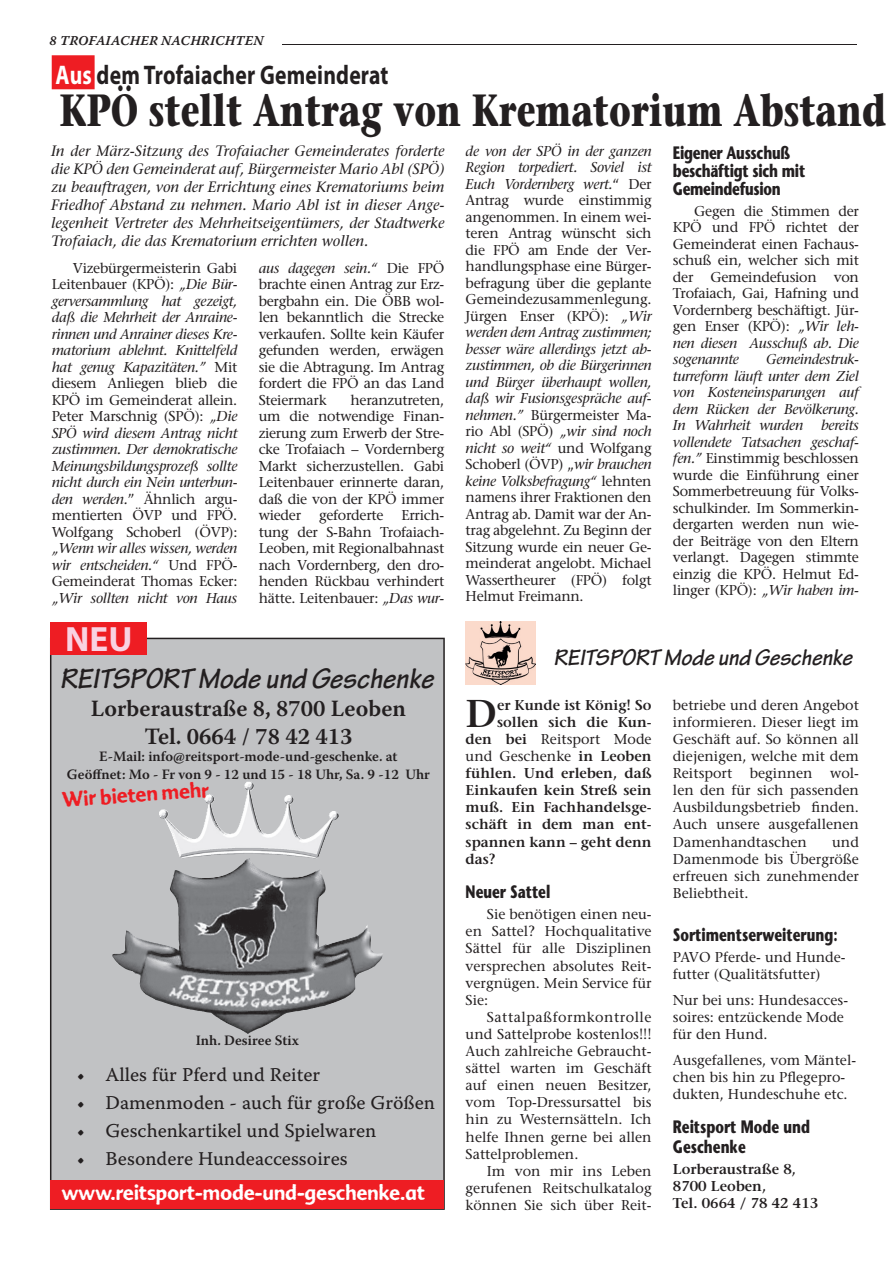
<style>
.page{position:relative;width:893px;height:1263px;background:#fff}
.page>*{position:absolute;margin:0;border:0;box-sizing:border-box;transform-origin:0 0}
.t1{font:700 45px "Stone Serif";color:#231f20;scale:.75 1}
.t2{font:600 38.7px "Stone Serif";color:#231f20}
.t3{font:700 35.25px "Myriad Pro";color:#f9d2e2}
.t4{font:italic 700 30px "Tekton Pro";color:#231f20}
.t5{font:700 27px "Myriad Pro";letter-spacing:.01em;color:#231f20;scale:.8 1}
.t6{font:italic 700 24px "Tekton Pro";color:#231f20}
.t7{font:600 23.25px/27.9px "Warnock Pro";color:#231f20;text-align:center}
.t8{font:21px "Advert Rough Three";letter-spacing:-.02em;color:#fff;scale:.95 1}
.t9{font:21px "Advert Rough Three";color:#ee1d23;scale:.95 1}
.t10{font:19.5px "Warnock Pro Capt";color:#231f20}
.t11{font:700 18px/19.5px "Stone Sans";color:#231f20;scale:.75 1}
.t12{font:700 18px/18px "Stone Sans";letter-spacing:-.02em;color:#231f20;scale:.75 1}
.t13{font:italic 15px/18px "Stone Serif";color:#231f20;text-align:justify}
.t14{font:14.25px/16.5px "Stone Serif";color:#231f20;text-align:justify}
.t15{font:italic 14.25px/16.5px "Stone Serif";letter-spacing:-.02em;color:#231f20;text-align:justify}
.t16{font:600 14.25px/17.1px "Stone Serif";color:#231f20}
.t17{font:600 14.25px/17.1px "Warnock Pro";color:#231f20;text-align:center}
.t18{font:14.25px "Stone Serif";letter-spacing:-.02em;color:#231f20}
.t19{font:13.5px "Warnock Pro Semibold It Capt";letter-spacing:.01em;color:#231f20}
.s1{color:#fff}
.s2{font-style:italic}
.s3{font-style:normal}
.s4{font-weight:600}
</style>
<div class="page">
<hr style="left:282px;top:44px;width:575px;height:1px;background:#231f20">
<img style="left:466px;top:622px;width:70px;height:63px">
<svg style="left:50px;top:638px;width:395px;height:572px;background:#b9b9bb"></svg>
<img style="left:146px;top:858px;width:103px;height:91px">
<img style="left:204px;top:782px;width:44px;height:52px">
<div style="left:51px;top:1181px;width:393px;height:28px;background:#ee1d23"></div>
<div style="left:51px;top:622px;width:96px;height:32px;background:#ee1d23"></div>
<svg style="left:52px;top:55px;width:43px;height:34px"></svg>
<p class="t19" style="left:50px;top:32px;width:215px">8 TROFAIACHER NACHRICHTEN</p>
<h3 class="t5" style="left:56px;top:57px;width:418px"><span class="s1">Aus</span> dem Trofaiacher Gemeinderat</h3>
<h1 class="t1" style="left:60px;top:82px;width:1103px">KPÖ stellt antrag von Krematorium abstand</h1>
<p class="t13" style="left:51px;top:142px;width:395px">In der März-Sitzung des Trofaiacher Gemeinderates forderte die KPÖ den Gemeinderat auf, Bürgermeister Mario Abl (SPÖ) zu beauftragen, von der Errichtung eines Krematoriums beim Friedhof Abstand zu nehmen. Mario Abl ist in dieser Ange&shy;legenheit Vertreter des Mehrheitseigentümers, der Stadtwerke Trofaiach, die das Krematorium errichten wollen.</p>
<p class="t14" style="left:466px;top:142px;width:188px"><span class="s2">de von der SPÖ in der ganzen Region torpediert. Soviel ist Euch Vordernberg wert.</span>“ Der Antrag wurde einstimmig angenommen. In einem wei&shy;teren Antrag wünscht sich die FPÖ am Ende der Ver&shy;handlungsphase eine Bürger&shy;befragung über die geplante Gemeindezusammenlegung.<br>Jürgen Enser (KPÖ): <span class="s2">„Wir werden dem Antrag zustimmen; besser wäre allerdings jetzt ab&shy;zustimmen, ob die Bürgerinnen und Bürger überhaupt wollen, daß wir Fusionsgespräche auf&shy;nehmen.”</span> Bürgermeister Ma&shy;rio Abl (SPÖ) <span class="s2">„wir sind noch nicht so weit“</span> und Wolfgang Schoberl (ÖVP) „<span class="s2">wir brauchen keine Volksbefragung“</span> lehnten namens ihrer Fraktionen den Antrag ab. Damit war der An&shy;trag abgelehnt. Zu Beginn der Sitzung wurde ein neuer Ge&shy;meinderat angelobt. Michael Wassertheurer (FPÖ) folgt Helmut Freimann.</p>
<p class="t12" style="left:673px;top:143px;width:178px">Eigener Ausschuß beschäftigt sich mit<br>Gemeindefusion</p>
<p class="t14" style="left:673px;top:202px;width:188px;text-indent:21px">Gegen die Stimmen der KPÖ und FPÖ richtet der Gemeinderat einen Fachaus&shy;schuß ein, welcher sich mit der Gemeindefusion von Trofaiach, Gai, Hafning und Vordernberg beschäftigt. Jür&shy;gen Enser (KPÖ): <span class="s2">„Wir leh&shy;nen diesen Ausschuß ab. Die sogenannte</span></p>
<p class="t14" style="left:259px;top:260px;width:187px"><span class="s2">aus dagegen sein.“</span> Die FPÖ brachte einen Antrag zur Erz&shy;bergbahn ein. Die ÖBB wol&shy;len bekanntlich die Strecke verkaufen. Sollte kein Käufer gefunden werden, erwägen sie die Abtragung. Im Antrag fordert die FPÖ an das Land Steiermark</p>
<p class="t15" style="left:52px;top:260px;width:187px;text-indent:21px"><span class="s3">Vizebürgermeisterin Gabi Leitenbauer (KPÖ):</span> „Die Bür&shy;gerversammlung hat gezeigt, daß die Mehrheit der Anraine&shy;rinnen und Anrainer dieses Kre&shy;matorium ablehnt. Knittelfeld hat genug Kapazitäten.” <span class="s3">Mit diesem Anliegen blieb die KPÖ im Gemeinderat allein.<br>Peter Marschnig (SPÖ):</span> „Die SPÖ wird diesem Antrag nicht zustimmen. Der demokratische Meinungsbildungsprozeß sollte nicht durch ein Nein unterbun&shy;den werden.<span class="s3">” Ähnlich argu&shy;mentierten ÖVP und FPÖ.<br>Wolfgang Schoberl (ÖVP):</span></p>
<p class="t15" style="left:52px;top:540px;width:187px">„Wenn wir alles wissen, werden wir entscheiden.“ <span class="s3">Und FPÖ-Gemeinderat Thomas Ecker:</span></p>
<p class="t15" style="left:52px;top:590px;width:187px">„Wir sollten nicht von Haus</p>
<p class="t15" style="left:673px;top:351px;width:188px;text-indent:93px">Gemeindestruk&shy;turreform läuft unter dem Ziel von Kosteneinsparungen auf dem Rücken der Bevölkerung.<br>In Wahrheit wurden</p>
<p class="t14" style="left:259px;top:392px;width:187px;text-indent:92px">heranzutreten, um die notwendige Finan&shy;zierung zum Erwerb der Stre&shy;cke Trofaiach – Vordernberg Markt sicherzustellen. Gabi Leitenbauer erinnerte daran, daß die von der KPÖ immer wieder</p>
<p class="t14" style="left:673px;top:417px;width:188px;text-indent:148px"><span class="s2">bereits vollendete Tatsachen geschaf&shy;fen.”</span> Einstimmig beschlossen wurde die Einführung einer Sommerbetreuung für Volks&shy;schulkinder. Im Sommerkin&shy;dergarten werden nun wie&shy;der Beiträge von den Eltern verlangt. Dagegen stimmte einzig die KPÖ. Helmut Ed&shy;linger (KPÖ): <span class="s2">„Wir haben im-</span></p>
<p class="t18" style="left:319px;top:507px;width:66px">geforderte</p>
<p class="t14" style="left:259px;top:507px;width:187px;text-indent:143px">Errich&shy;tung der S-Bahn Trofaiach-Leoben, mit Regionalbahnast nach Vordernberg, den dro&shy;henden Rückbau verhindert hätte. Leitenbauer: <span class="s2">„Das wur-</span></p>
<h3 class="t3" style="left:65px;top:616px;width:69px">NEU</h3>
<h3 class="t4" style="left:60px;top:660px;width:375px">REITSPORT Mode und Geschenke</h3>
<h3 class="t7" style="left:91px;top:694px;width:317px">Lorberaustraße 8, 8700 Leoben<br>Tel. 0664 / 78 42 413</h3>
<p class="t17" style="left:67px;top:748px;width:365px">E-Mail: info@reitsport-mode-und-geschenke. at<br>Geöffnet: Mo - Fr von 9 - 12 und 15 - 18 Uhr, Sa. 9 -12 Uhr</p>
<h3 class="t9" style="left:61px;top:787px;width:157px;rotate:-4deg">Wir bieten mehr</h3>
<p class="t17" style="left:196px;top:1032px;width:105px">Inh. Desiree Stix</p>
<h3 class="t10" style="left:77px;top:1063px;width:245px">• Alles für Pferd und Reiter</h3>
<h3 class="t10" style="left:77px;top:1091px;width:360px">• Damenmoden - auch für große Größen</h3>
<h3 class="t10" style="left:77px;top:1119px;width:301px">• Geschenkartikel und Spielwaren</h3>
<h3 class="t10" style="left:77px;top:1147px;width:272px">• Besondere Hundeaccessoires</h3>
<h3 class="t8" style="left:61px;top:1180px;width:384px">www.reitsport-mode-und-geschenke.at</h3>
<h3 class="t6" style="left:553px;top:644px;width:300px">REITSPORT Mode und Geschenke</h3>
<h2 class="t2" style="left:466px;top:689px;width:33px">D</h2>
<p class="t16" style="left:497px;top:696px;width:156px">er Kunde ist König! So</p>
<p class="t16" style="left:497px;top:713px;width:156px">sollen sich die Kun-</p>
<p class="t14" style="left:466px;top:730px;width:188px"><span class="s4">den bei</span> Reitsport Mode</p>
<p class="t14" style="left:466px;top:748px;width:188px">und Geschenke <span class="s4">in Leoben</span></p>
<p class="t16" style="left:466px;top:764px;width:188px">fühlen. Und erleben, daß</p>
<p class="t16" style="left:466px;top:781px;width:188px">Einkaufen kein Streß sein</p>
<p class="t16" style="left:466px;top:799px;width:188px">muß. Ein Fachhandelsge-</p>
<p class="t16" style="left:466px;top:816px;width:188px">schäft in dem man ent-</p>
<p class="t16" style="left:466px;top:833px;width:188px">spannen kann – geht denn</p>
<p class="t16" style="left:466px;top:850px;width:32px">das?</p>
<p class="t11" style="left:466px;top:881px;width:114px">Neuer Sattel</p>
<p class="t14" style="left:466px;top:906px;width:188px;line-height:17.1px;text-indent:21px">Sie benötigen einen neu&shy;en Sattel? Hochqualitative Sättel für alle Disziplinen versprechen absolutes Reit&shy;vergnügen. Mein Service für Sie:</p>
<p class="t14" style="left:466px;top:1008px;width:188px;line-height:17.1px;text-indent:21px">Sattalpaßformkontrolle und Sattelprobe kostenlos!!!<br>Auch zahlreiche Gebraucht&shy;sättel warten im Geschäft auf einen neuen Besitzer, vom Top-Dressursattel bis hin zu Westernsätteln. Ich helfe Ihnen gerne bei allen Sattelproblemen.</p>
<p class="t14" style="left:466px;top:1162px;width:188px;line-height:17.1px;text-indent:21px">Im von mir ins Leben gerufenen Reitschulkatalog können Sie sich über Reit-</p>
<p class="t14" style="left:673px;top:696px;width:188px;line-height:17.1px">betriebe und deren Angebot informieren. Dieser liegt im Geschäft auf. So können all diejenigen, welche mit dem Reitsport beginnen wol&shy;len den für sich passenden Ausbildungsbetrieb finden.<br>Auch unsere ausgefallenen Damenhandtaschen</p>
<p class="t14" style="left:673px;top:833px;width:188px;line-height:17.1px;text-indent:159px">und Damenmode bis Übergröße erfreuen sich zunehmender Beliebtheit.</p>
<p class="t11" style="left:673px;top:924px;width:221px">Sortiments erweiterung:</p>
<p class="t14" style="left:673px;top:948px;width:174px;line-height:17.1px">PAVO Pferde- und Hunde&shy;futter (Qualitätsfutter)</p>
<p class="t14" style="left:673px;top:991px;width:177px;line-height:17.1px;text-align:left">Nur bei uns: Hundesacces&shy;soires: entzückende Mode für den Hund.</p>
<p class="t14" style="left:673px;top:1051px;width:185px;line-height:17.1px;text-align:left">Ausgefallenes, vom Mäntel&shy;chen bis hin zu Pflegepro&shy;dukten, Hundeschuhe etc.</p>
<p class="t11" style="left:673px;top:1117px;width:184px">Reitsport Mode und<br>Geschenke</p>
<p class="t16" style="left:673px;top:1160px;width:147px">Lorberaustraße 8,<br>8700 Leoben,<br>Tel. 0664 / 78 42 413</p>
</div>
